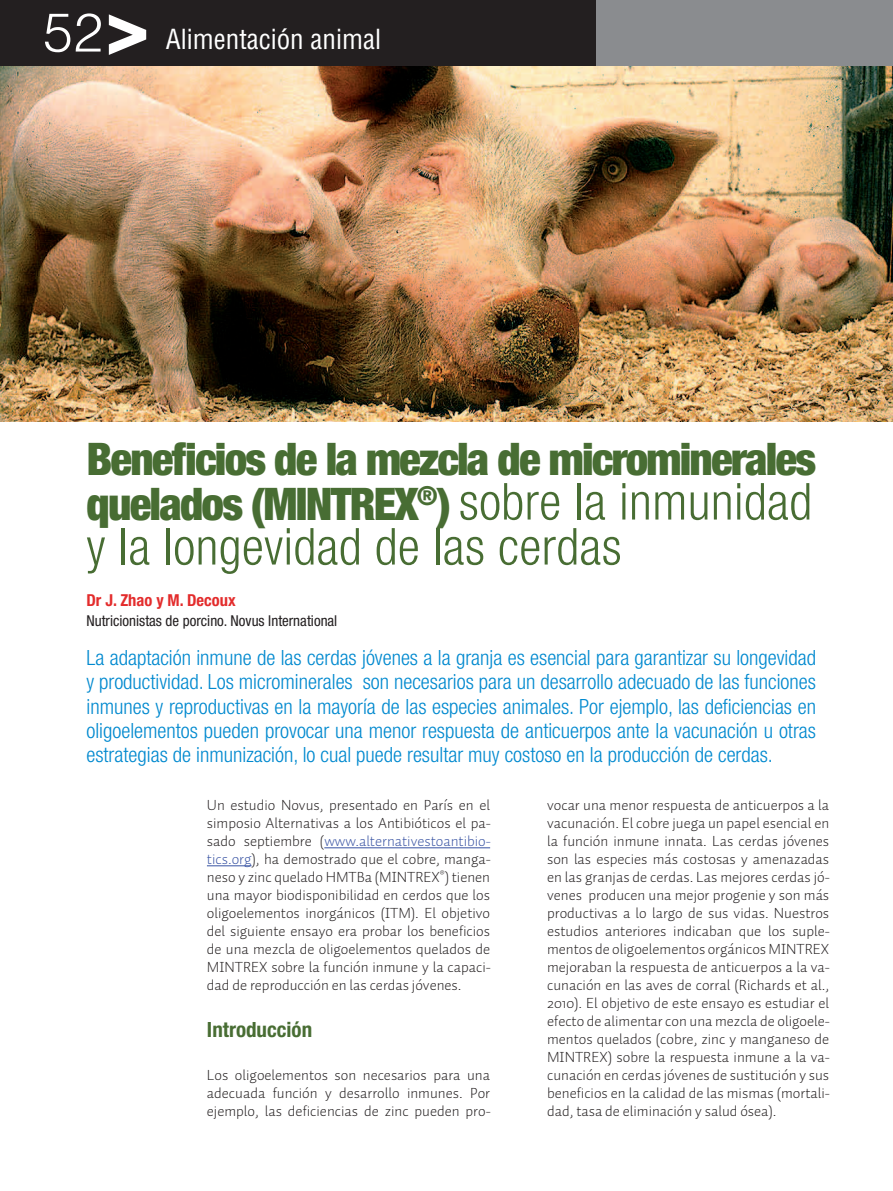
<style>
.page{position:relative;width:893px;height:1191px;background:#fff}
.page>*{position:absolute;margin:0;border:0;box-sizing:border-box;transform-origin:0 0}
.t1{font:700 86.55px "Helvetica";color:#fff}
.t2{font:300 54px "Helvetica";color:#fff}
.t3{font:300 condensed 51px "Helvetica Neue";letter-spacing:.01em;color:#486d33}
.t4{font:900 condensed 45px/45px "Helvetica Neue";letter-spacing:-.04em;color:#486d33}
.t5{font:condensed 27px "Helvetica";color:#fff}
.t6{font:300 condensed 21px/24px "Helvetica Neue";color:#0089cf;text-align:justify}
.t7{font:700 condensed 21px "Helvetica Neue";color:#486d33}
.t8{font:700 condensed 16.5px "Helvetica Neue LT Std";color:#e32c2c}
.t9{font:300 15px/18px "Auto 1";color:#231f20;text-align:justify}
.t10{font:condensed 15px "Helvetica Neue LT Std";color:#231f20}
.s1{font-weight:300;font-size:51px}
.s2{color:#3853a3}
</style>
<div class="page">
<div style="left:0;top:0;width:601px;height:66px;background:#231f20"></div>
<div style="left:597px;top:0;width:296px;height:66px;background:#8a8c8f"></div>
<hr style="left:892px;top:0;width:1px;height:66px;background:#d7a77e">
<img style="left:0;top:66px;width:893px;height:355px">
<hr style="left:324px;top:847px;width:166px;height:1px;background:#3853a3">
<hr style="left:207px;top:865px;width:45px;height:1px;background:#3853a3">
<h2 class="t2" style="left:43px;top:-1px;width:62px">52</h2>
<h1 class="t1" style="left:184px;top:9px;width:52px;rotate:90deg">^</h1>
<h3 class="t5" style="left:166px;top:22px;width:217px">Alimentación animal</h3>
<h3 class="t4" style="left:86px;top:435px;width:731px">Beneficios de la mezcla de microminerales quelados (Mintrex<sup>®</sup>) <span class="s1">sobre la inmunidad</span></h3>
<h3 class="t3" style="left:86px;top:517px;width:537px">y la longevidad de las cerdas</h3>
<p class="t8" style="left:86px;top:590px;width:151px">Dr J. Zhao y M. Decoux</p>
<p class="t10" style="left:86px;top:611px;width:252px">Nutricionistas de porcino. Novus International</p>
<p class="t6" style="left:86px;top:646px;width:731px">La adaptación inmune de las cerdas jóvenes a la granja es esencial para garantizar su longevidad y productividad. Los microminerales son necesarios para un desarrollo adecuado de las funciones inmunes y reproductivas en la mayoría de las especies animales. Por ejemplo, las deficiencias en oligoelementos pueden provocar una menor respuesta de anticuerpos ante la vacunación u otras estrategias de inmunización, lo cual puede resultar muy costoso en la producción de cerdas.</p>
<p class="t9" style="left:207px;top:796px;width:285px">Un estudio Novus, presentado en París en el simposio Alternativas a los Antibióticos el pa&shy;sado septiembre (<span class="s2">www.alternativestoantibio&shy;tics.org</span>), ha demostrado que el cobre, manga&shy;neso y zinc quelado HMTBa (MINTREX<sup>®</sup>) tienen una mayor biodisponibilidad en cerdos que los oligoelementos inorgánicos (ITM). El objetivo del siguiente ensayo era probar los beneficios de una mezcla de oligoelementos quelados de MINTREX sobre la función inmune y la capaci&shy;dad de reproducción en las cerdas jóvenes.</p>
<h3 class="t7" style="left:207px;top:1016px;width:107px">Introducción</h3>
<p class="t9" style="left:207px;top:1066px;width:285px">Los oligoelementos son necesarios para una adecuada función y desarrollo inmunes. Por ejemplo, las deficiencias de zinc pueden pro-</p>
<p class="t9" style="left:547px;top:796px;width:284px">vocar una menor respuesta de anticuerpos a la vacunación. El cobre juega un papel esencial en la función inmune innata. Las cerdas jóvenes son las especies más costosas y amenazadas en las granjas de cerdas. Las mejores cerdas jó&shy;venes producen una mejor progenie y son más productivas a lo largo de sus vidas. Nuestros estudios anteriores indicaban que los suple&shy;mentos de oligoelementos orgánicos MINTREX mejoraban la respuesta de anticuerpos a la va&shy;cunación en las aves de corral (Richards et al., 2010). El objetivo de este ensayo es estudiar el efecto de alimentar con una mezcla de oligoele&shy;mentos quelados (cobre, zinc y manganeso de MINTREX) sobre la respuesta inmune a la va&shy;cunación en cerdas jóvenes de sustitución y sus beneficios en la calidad de las mismas (mortali&shy;dad, tasa de eliminación y salud ósea).</p>
</div>
